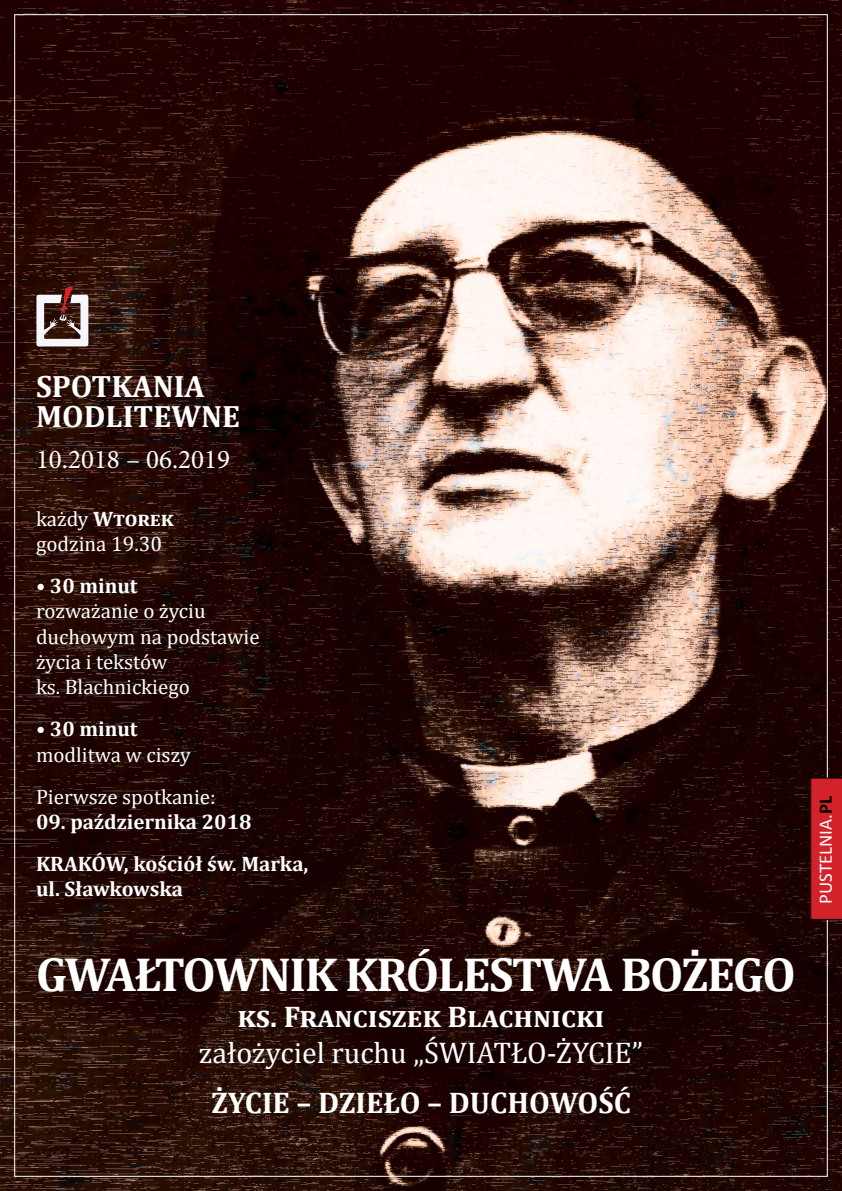
<style>
.page{position:relative;width:842px;height:1191px;background:#fff}
.page>*{position:absolute;margin:0;border:0;box-sizing:border-box;transform-origin:0 0}
.t1{font:700 48px "Cambria";letter-spacing:-.03em;color:#fff}
.t2{font:700 31px/30px "Cambria";color:#fff}
.t3{font:700 30px "Cambria";color:#fff}
.t4{font:30px "Cambria";color:#fff}
.t5{font:27px "Minion Pro";color:#fff}
.t6{font:21px/25.2px "Cambria";color:#fff}
.t7{font:700 21px/42.2px "Cambria";color:#fff}
.t8{font:19px "Calibri";color:#fff}
.s1{font-weight:700}
.s2{font-weight:700;color:#000}
</style>
<div class="page">
<img style="left:0;top:0;width:842px;height:1191px">
<img style="left:35px;top:285px;width:54px;height:62px">
<svg style="left:810px;top:777px;width:32px;height:143px"></svg>
<h2 class="t2" style="left:36px;top:371px;width:206px">SPOTKANIA<br>MODLITEWNE</h2>
<p class="t5" style="left:36px;top:441px;width:196px">10.2018 – 06.2019</p>
<p class="t6" style="left:36px;top:506px;width:139px">każdy <span class="s1">Wtorek </span>godzina 19.30</p>
<p class="t6" style="left:36px;top:573px;width:225px">• <span class="s1">30 minut<br></span>rozważanie o życiu duchowym na podstawie życia i tekstów<br>ks. Blachnickiego</p>
<p class="t6" style="left:36px;top:716px;width:156px">• <span class="s1">30 minut </span>modlitwa w ciszy</p>
<p class="t6" style="left:36px;top:784px;width:181px">Pierwsze spotkanie:</p>
<p class="t7" style="left:36px;top:800px;width:274px">09. października 2018<br>KRAKÓW, kościół św. Marka,</p>
<p class="t7" style="left:36px;top:867px;width:149px">ul. Sławkowska</p>
<h1 class="t1" style="left:36px;top:940px;width:761px">GWAŁTOWNIK KRÓLESTWA BOŻEGO</h1>
<h3 class="t3" style="left:237px;top:995px;width:369px">ks. Franciszek Blachnicki</h3>
<h3 class="t4" style="left:199px;top:1034px;width:446px">założyciel ruchu „ŚWIATŁO-ŻYCIE”</h3>
<h3 class="t3" style="left:211px;top:1081px;width:421px">ŻYCIE – DZIEŁO – DUCHOWOŚĆ</h3>
<p class="t8" style="left:812px;top:904px;width:110px;rotate:-90deg">PUSTELNIA.<span class="s2">PL</span></p>
</div>
